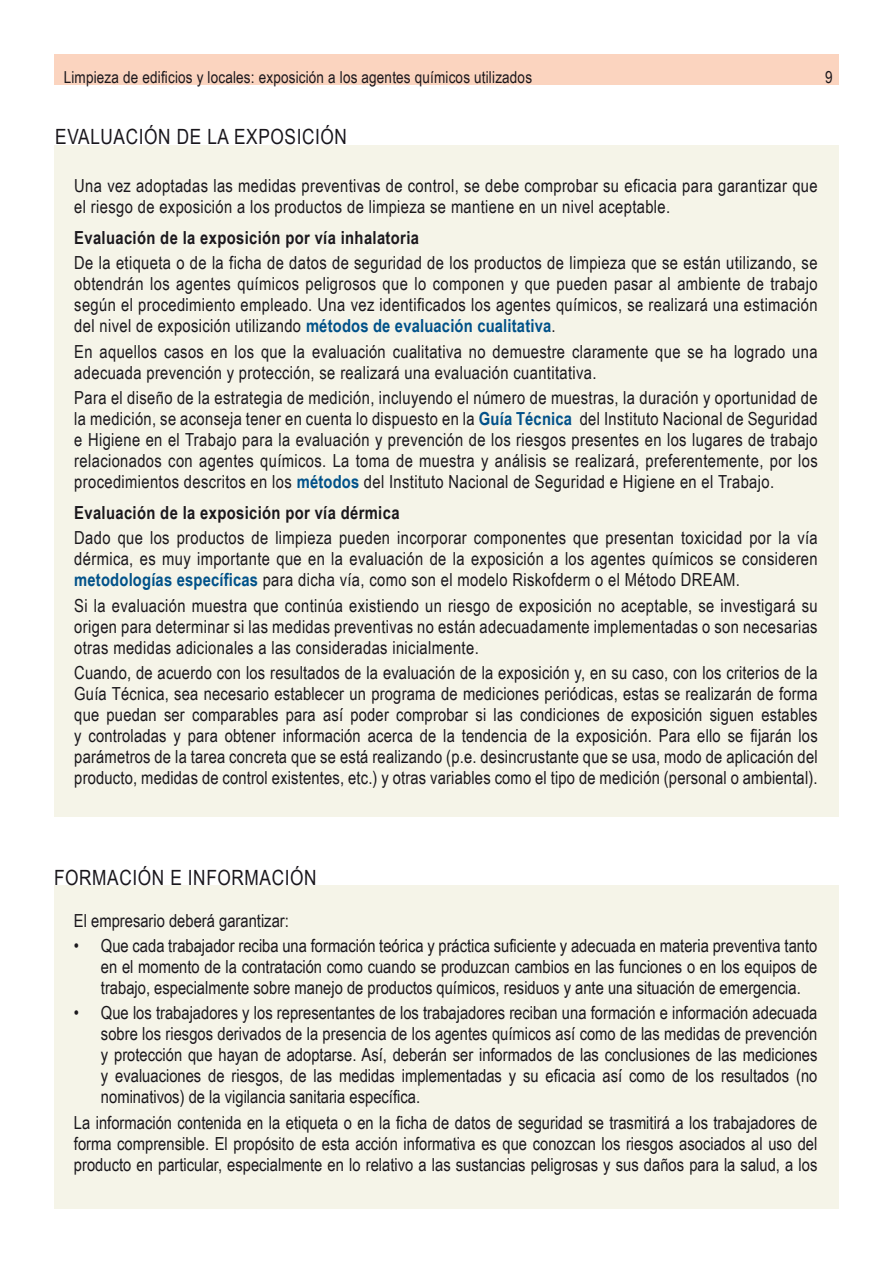
<style>
.page{position:relative;width:893px;height:1263px;background:#fff}
.page>*{position:absolute;margin:0;border:0;box-sizing:border-box;transform-origin:0 0}
.t1{font:21px "Arial Narrow";letter-spacing:.03em;color:#1a171c}
.t2{font:18px/21px "Arial Narrow";letter-spacing:.02em;color:#1a171c;text-align:justify}
.t3{font:18px "Arial Narrow";color:#1a171c}
.t4{font:16.5px "Arial Narrow";letter-spacing:.01em;color:#1a171c}
.s1{font-weight:700}
.s2{font-weight:700;color:#005189}
</style>
<div class="page">
<div style="left:54px;top:54px;width:785px;height:30px;background:#fbd4bf"></div>
<div style="left:54px;top:145px;width:785px;height:672px;background:#f5f4e8"></div>
<div style="left:54px;top:885px;width:785px;height:324px;background:#f5f4e8"></div>
<p class="t4" style="left:64px;top:68px;width:470px">Limpieza de edificios y locales: exposición a los agentes químicos utilizados</p>
<p class="t4" style="left:825px;top:68px;width:9px">9</p>
<h2 class="t1" style="left:55px;top:125px;width:293px">EVALUACIÓN DE LA EXPOSICIÓN</h2>
<p class="t2" style="left:74px;top:175px;width:745px">Una vez adoptadas las medidas preventivas de control, se debe comprobar su eficacia para garantizar que el riesgo de exposición a los productos de limpieza se mantiene en un nivel aceptable.</p>
<p class="t2" style="left:74px;top:225px;width:745px;line-height:25.2px"><span class="s1">Evaluación de la exposición por vía inhalatoria<br></span>De la etiqueta o de la ficha de datos de seguridad de los productos de limpieza que se están utilizando, se</p>
<p class="t2" style="left:74px;top:273px;width:745px">obtendrán los agentes químicos peligrosos que lo componen y que pueden pasar al ambiente de trabajo según el procedimiento empleado. Una vez identificados los agentes químicos, se realizará una estimación del nivel de exposición utilizando <span class="s2">métodos de evaluación cualitativa</span>.</p>
<p class="t2" style="left:74px;top:341px;width:745px">En aquellos casos en los que la evaluación cualitativa no demuestre claramente que se ha logrado una adecuada prevención y protección, se realizará una evaluación cuantitativa.</p>
<p class="t2" style="left:74px;top:387px;width:745px">Para el diseño de la estrategia de medición, incluyendo el número de muestras, la duración y oportunidad de la medición, se aconseja tener en cuenta lo dispuesto en la <span class="s2">Guía Técnica</span> del Instituto Nacional de Seguridad e Higiene en el Trabajo para la evaluación y prevención de los riesgos presentes en los lugares de trabajo relacionados con agentes químicos. La toma de muestra y análisis se realizará, preferentemente, por los procedimientos descritos en los <span class="s2">métodos</span> del Instituto Nacional de Seguridad e Higiene en el Trabajo.</p>
<p class="t2" style="left:74px;top:500px;width:745px;line-height:25.2px"><span class="s1">Evaluación de la exposición por vía dérmica<br></span>Dado que los productos de limpieza pueden incorporar componentes que presentan toxicidad por la vía</p>
<p class="t2" style="left:74px;top:548px;width:745px">dérmica, es muy importante que en la evaluación de la exposición a los agentes químicos se consideren <span class="s2">metodologías específicas</span> para dicha vía, como son el modelo Riskofderm o el Método DREAM.</p>
<p class="t2" style="left:74px;top:595px;width:745px">Si la evaluación muestra que continúa existiendo un riesgo de exposición no aceptable, se investigará su origen para determinar si las medidas preventivas no están adecuadamente implementadas o son necesarias otras medidas adicionales a las consideradas inicialmente.</p>
<p class="t2" style="left:74px;top:662px;width:745px">Cuando, de acuerdo con los resultados de la evaluación de la exposición y, en su caso, con los criterios de la Guía Técnica, sea necesario establecer un programa de mediciones periódicas, estas se realizarán de forma que puedan ser comparables para así poder comprobar si las condiciones de exposición siguen estables y controladas y para obtener información acerca de la tendencia de la exposición. Para ello se fijarán los parámetros de la tarea concreta que se está realizando (p.e. desincrustante que se usa, modo de aplicación del producto, medidas de control existentes, etc.) y otras variables como el tipo de medición (personal o ambiental).</p>
<h2 class="t1" style="left:54px;top:865px;width:264px">FORMACIÓN E INFORMACIÓN</h2>
<p class="t3" style="left:74px;top:910px;width:216px">El empresario deberá garantizar:</p>
<p class="t2" style="left:101px;top:935px;width:718px;text-indent:-27px">• Que cada trabajador reciba una formación teórica y práctica suficiente y adecuada en materia preventiva tanto en el momento de la contratación como cuando se produzcan cambios en las funciones o en los equipos de trabajo, especialmente sobre manejo de productos químicos, residuos y ante una situación de emergencia.</p>
<p class="t2" style="left:101px;top:1002px;width:718px;text-indent:-27px">• Que los trabajadores y los representantes de los trabajadores reciban una formación e información adecuada sobre los riesgos derivados de la presencia de los agentes químicos así como de las medidas de prevención y protección que hayan de adoptarse. Así, deberán ser informados de las conclusiones de las mediciones y evaluaciones de riesgos, de las medidas implementadas y su eficacia así como de los resultados (no nominativos) de la vigilancia sanitaria específica.</p>
<p class="t2" style="left:74px;top:1112px;width:745px">La información contenida en la etiqueta o en la ficha de datos de seguridad se trasmitirá a los trabajadores de forma comprensible. El propósito de esta acción informativa es que conozcan los riesgos asociados al uso del producto en particular, especialmente en lo relativo a las sustancias peligrosas y sus daños para la salud, a los</p>
</div>
